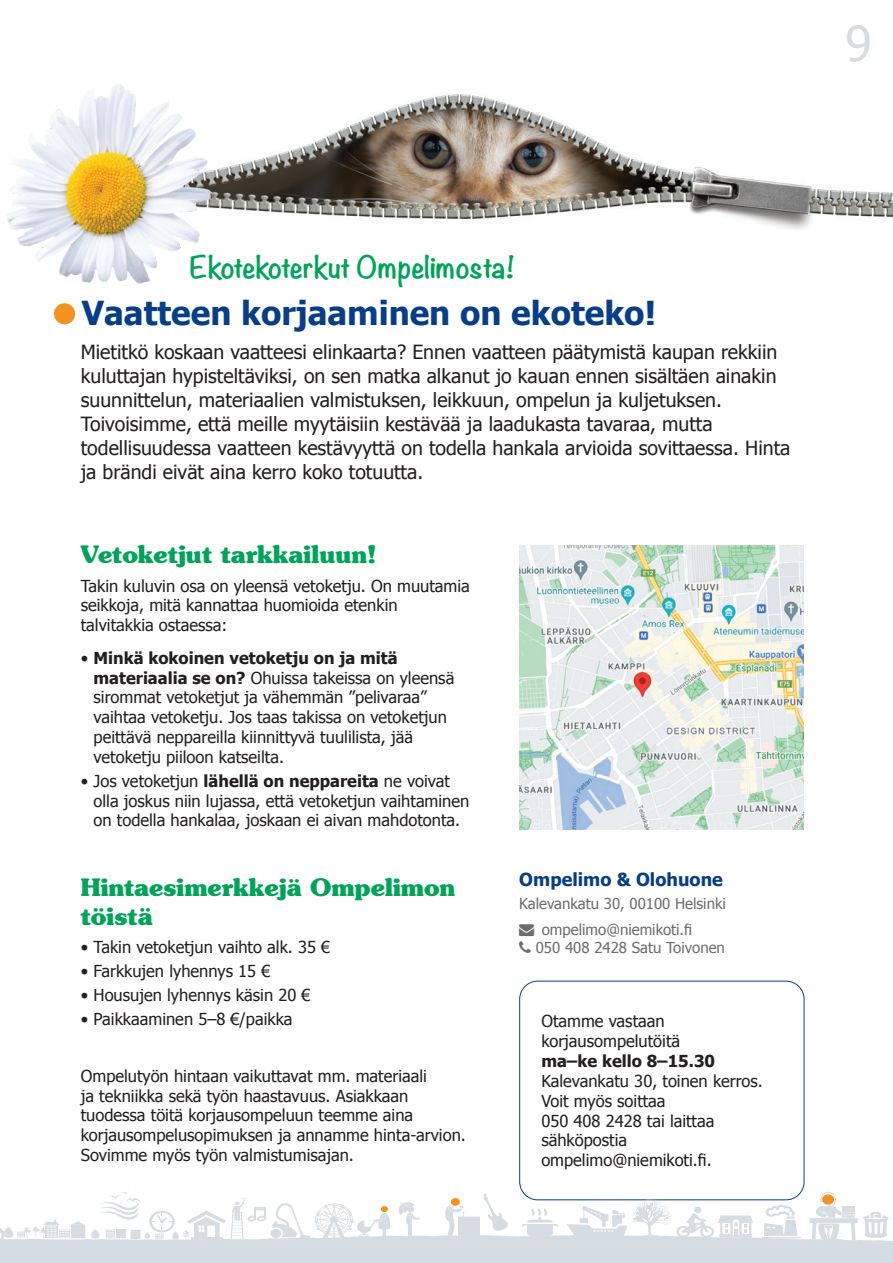
<style>
.page{position:relative;width:893px;height:1263px;background:#fff}
.page>*{position:absolute;margin:0;border:0;box-sizing:border-box;transform-origin:0 0}
.t1{font:48px "Tahoma";color:#d5dce2}
.t2{font:700 33px "Tahoma";color:#083e89}
.t3{font:700 27.15px "Noteworthy";color:#00a459}
.t4{font:700 24px/28.5px "Souvenir";color:#00a459}
.t5{font:19.5px/24px "Tahoma";color:#231f20}
.t6{font:700 18px "Tahoma";color:#083e89}
.t7{font:16.5px/19.8px "Tahoma";color:#231f20}
.t8{font:700 16.5px "Tahoma";color:#231f20}
.t9{font:15px/18px "Tahoma";color:#6c6d70}
.s1{font-family:"Helvetica Neue LT Com";font-weight:300;font-stretch:condensed;font-size:59.25px;color:#f3921f}
.s2{font-weight:700}
</style>
<div class="page">
<img style="left:313px;top:94px;width:580px;height:136px">
<img style="left:7px;top:84px;width:306px;height:200px">
<img style="left:519px;top:545px;width:285px;height:285px">
<div style="left:519px;top:981px;width:285px;height:219px;border:1px solid #083e89;border-radius:18px"></div>
<div style="left:0;top:1241px;width:893px;height:9px;background:#d5dce2"></div>
<svg style="left:0;top:1191px;width:893px;height:50px"></svg>
<div style="left:0;top:1243px;width:893px;height:20px;background:#d5dce2"></div>
<h1 class="t1" style="left:845px;top:11px;width:28px">9</h1>
<h3 class="t3" style="left:190px;top:243px;width:327px">Ekotekoterkut Ompelimosta!</h3>
<h2 class="t2" style="left:50px;top:290px;width:608px"><span class="s1">•</span>Vaatteen korjaaminen on ekoteko!</h2>
<p class="t5" style="left:81px;top:339px;width:711px">Mietitkö koskaan vaatteesi elinkaarta? Ennen vaatteen päätymistä kaupan rekkiin kuluttajan hypisteltäviksi, on sen matka alkanut jo kauan ennen sisältäen ainakin suunnittelun, materiaalien valmistuksen, leikkuun, ompelun ja kuljetuksen.<br>Toivoisimme, että meille myytäisiin kestävää ja laadukasta tavaraa, mutta todellisuudessa vaatteen kestävyyttä on todella hankala arvioida sovittaessa. Hinta ja brändi eivät aina kerro koko totuutta.</p>
<h3 class="t4" style="left:81px;top:540px;width:297px">Vetoketjut tarkkailuun!</h3>
<p class="t7" style="left:81px;top:575px;width:391px">Takin kuluvin osa on yleensä vetoketju. On muutamia seikkoja, mitä kannattaa huomioida etenkin talvitakkia ostaessa:</p>
<p class="t7" style="left:94px;top:647px;width:362px;text-indent:-13px">• <span class="s2">Minkä kokoinen vetoketju on ja mitä materiaalia se on?</span> Ohuissa takeissa on yleensä sirommat vetoketjut ja vähemmän ”pelivaraa” vaihtaa vetoketju. Jos taas takissa on vetoketjun peittävä neppareilla kiinnittyvä tuulilista, jää vetoketju piiloon katseilta.</p>
<p class="t7" style="left:94px;top:770px;width:377px;text-indent:-13px">• Jos vetoketjun <span class="s2">lähellä on neppareita</span> ne voivat olla joskus niin lujassa, että vetoketjun vaihtaminen on todella hankalaa, joskaan ei aivan mahdotonta.</p>
<h3 class="t4" style="left:81px;top:873px;width:376px">Hintaesimerkkejä Ompelimon töistä</h3>
<p class="t7" style="left:81px;top:936px;width:251px">• Takin vetoketjun vaihto alk. 35 €</p>
<p class="t7" style="left:81px;top:960px;width:191px">• Farkkujen lyhennys 15 €</p>
<p class="t7" style="left:81px;top:984px;width:231px">• Housujen lyhennys käsin 20 €</p>
<p class="t7" style="left:81px;top:1008px;width:213px">• Paikkaaminen 5–8 €/paikka</p>
<p class="t7" style="left:81px;top:1065px;width:387px">Ompelutyön hintaan vaikuttavat mm. materiaali<br>ja tekniikka sekä työn haastavuus. Asiakkaan tuodessa töitä korjausompeluun teemme aina korjausompelusopimuksen ja annamme hinta-arvion.<br>Sovimme myös työn valmistumisajan.</p>
<p class="t6" style="left:519px;top:867px;width:205px">Ompelimo &amp; Olohuone</p>
<p class="t9" style="left:519px;top:893px;width:208px">Kalevankatu 30, 00100 Helsinki</p>
<p class="t9" style="left:536px;top:920px;width:191px;text-indent:-16px">→ ompelimo@niemikoti.fi<br>050 408 2428 Satu Toivonen</p>
<p class="t7" style="left:541px;top:1011px;width:140px">Otamme vastaan korjausompelutöitä</p>
<p class="t8" style="left:541px;top:1049px;width:175px">ma–ke kello 8–15.30</p>
<p class="t7" style="left:541px;top:1070px;width:223px">Kalevankatu 30, toinen kerros.<br>Voit myös soittaa<br>050 408 2428 tai laittaa sähköpostia ompelimo@niemikoti.fi.</p>
</div>
